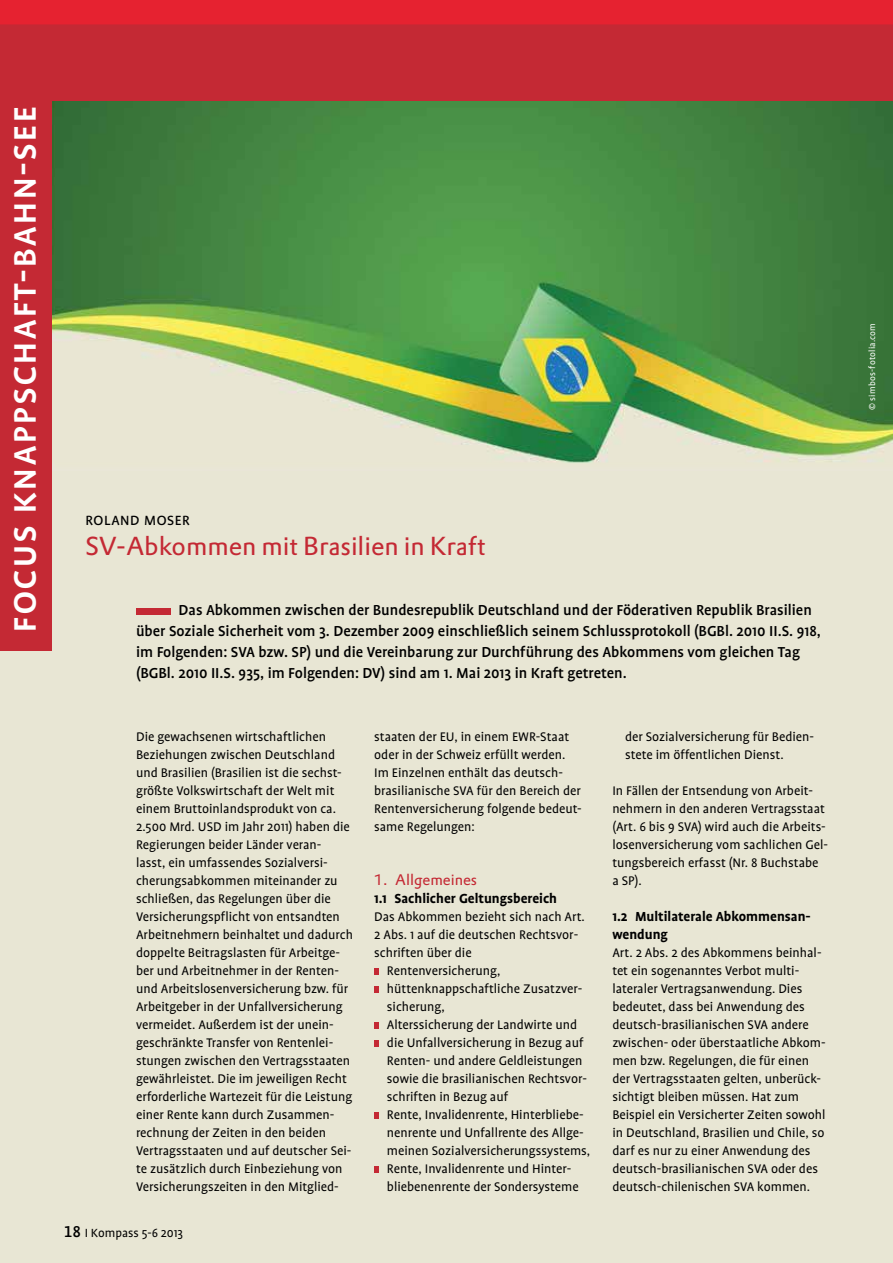
<style>
.page{position:relative;width:893px;height:1263px;background:#e8e6d4}
.page>*{position:absolute;margin:0;border:0;box-sizing:border-box;transform-origin:0 0}
.t1{font:500 42px "Profile SC";letter-spacing:.025em;color:#fff}
.t2{font:25.5px "DTL Prokyon T";letter-spacing:-.005em;color:#c42934}
.t3{font:18px "Profile SC";color:#000}
.t4{font:500 16.5px/21px "Profile";color:#000}
.t5{font:700 15px/18px "Profile";color:#000}
.t6{font:15px "DTL Prokyon T";letter-spacing:-.005em;color:#c42934}
.t7{font:14.25px/18px "Profile";color:#000}
.t8{font:13.5px "Profile";color:#000}
.t9{font:9.75px "Profile";letter-spacing:.025em;color:#fff}
.s1{font-family:"Profile NO";font-weight:500;font-size:18px}
</style>
<div class="page">
<div style="left:0;top:0;width:893px;height:102px;background:#c42934"></div>
<div style="left:0;top:0;width:893px;height:24px;background:#e62230"></div>
<div style="left:136px;top:609px;width:34px;height:6px;background:#c42934"></div>
<svg style="left:374px;top:968px;width:4px;height:7px"></svg>
<svg style="left:374px;top:986px;width:4px;height:7px"></svg>
<svg style="left:374px;top:1022px;width:4px;height:7px"></svg>
<svg style="left:374px;top:1040px;width:4px;height:7px"></svg>
<svg style="left:374px;top:1112px;width:4px;height:7px"></svg>
<svg style="left:374px;top:1166px;width:4px;height:7px"></svg>
<img style="left:51px;top:102px;width:842px;height:369px">
<div style="left:0;top:89px;width:51px;height:562px;background:#c42934"></div>
<h1 class="t1" style="left:1px;top:633px;width:528px;rotate:-90deg">focus knappschaft-bahn-see</h1>
<p class="t3" style="left:85px;top:510px;width:107px">roland moser</p>
<h2 class="t2" style="left:85px;top:529px;width:402px">SV-Abkommen mit Brasilien in Kraft</h2>
<p class="t4" style="left:136px;top:599px;width:686px;text-indent:43px">Das Abkommen zwischen der Bundesrepublik Deutschland und der Föderativen Republik Brasilien über Soziale Sicherheit vom 3. Dezember 2009 einschließlich seinem Schlussprotokoll (BGBl. 2010 II.S. 918, im Folgenden: SVA bzw. SP) und die Vereinbarung zur Durchführung des Abkommens vom gleichen Tag (BGBl. 2010 II.S. 935, im Folgenden: DV) sind am 1. Mai 2013 in Kraft getreten.</p>
<p class="t7" style="left:136px;top:728px;width:218px">Die gewachsenen wirtschaftlichen Beziehungen zwischen Deutschland und Brasilien (Brasilien ist die sechst&shy;größte Volkswirtschaft der Welt mit einem Bruttoinlandsprodukt von ca.<br>2.500 Mrd. USD im Jahr 2011) haben die Regierungen beider Länder veran&shy;lasst, ein umfassendes Sozialversi&shy;cherungsabkommen miteinander zu schließen, das Regelungen über die Versicherungspflicht von entsandten Arbeitnehmern beinhaltet und dadurch doppelte Beitragslasten für Arbeitge&shy;ber und Arbeitnehmer in der Renten&shy;und Arbeitslosenversicherung bzw. für Arbeitgeber in der Unfallversicherung vermeidet. Außerdem ist der unein&shy;geschränkte Transfer von Rentenlei&shy;stungen zwischen den Vertragsstaaten gewährleistet. Die im jeweiligen Recht erforderliche Wartezeit für die Leistung einer Rente kann durch Zusammen&shy;rechnung der Zeiten in den beiden Vertragsstaaten und auf deutscher Sei&shy;te zusätzlich durch Einbeziehung von Versicherungszeiten in den Mitglied-</p>
<p class="t8" style="left:64px;top:1225px;width:121px"><span class="s1">18</span> I Kompass 5-6 2013</p>
<p class="t7" style="left:374px;top:728px;width:209px">staaten der EU, in einem EWR-Staat oder in der Schweiz erfüllt werden.<br>Im Einzelnen enthält das deutsch&shy;brasilianische SVA für den Bereich der Rentenversicherung folgende bedeut&shy;same Regelungen:</p>
<p class="t6" style="left:374px;top:870px;width:104px">1. Allgemeines</p>
<p class="t5" style="left:374px;top:889px;width:184px">1.1 Sachlicher Geltungsbereich</p>
<p class="t7" style="left:374px;top:908px;width:212px">Das Abkommen bezieht sich nach Art.</p>
<p class="t7" style="left:374px;top:926px;width:206px">2 Abs. 1 auf die deutschen Rechtsvor-</p>
<p class="t7" style="left:374px;top:944px;width:99px">schriften über die</p>
<p class="t7" style="left:387px;top:962px;width:115px">Rentenversicherung,</p>
<p class="t7" style="left:387px;top:980px;width:197px">hüttenknappschaftliche Zusatzver-</p>
<p class="t7" style="left:387px;top:998px;width:59px">sicherung,</p>
<p class="t7" style="left:387px;top:1016px;width:192px">Alterssicherung der Landwirte und</p>
<p class="t7" style="left:387px;top:1034px;width:198px">die Unfallversicherung in Bezug auf</p>
<p class="t7" style="left:387px;top:1052px;width:197px">Renten- und andere Geldleistungen</p>
<p class="t7" style="left:387px;top:1070px;width:202px">sowie die brasilianischen Rechtsvor-</p>
<p class="t7" style="left:387px;top:1088px;width:123px">schriften in Bezug auf</p>
<p class="t7" style="left:387px;top:1106px;width:198px">Rente, Invalidenrente, Hinterbliebe-</p>
<p class="t7" style="left:387px;top:1124px;width:198px">nenrente und Unfallrente des Allge-</p>
<p class="t7" style="left:387px;top:1142px;width:205px">meinen Sozialversicherungssystems,</p>
<p class="t7" style="left:387px;top:1160px;width:186px">Rente, Invalidenrente und Hinter-</p>
<p class="t7" style="left:387px;top:1178px;width:193px">bliebenenrente der Sondersysteme</p>
<p class="t7" style="left:625px;top:728px;width:191px">der Sozialversicherung für Bedien&shy;stete im öffentlichen Dienst.</p>
<p class="t7" style="left:612px;top:782px;width:217px">In Fällen der Entsendung von Arbeit&shy;nehmern in den anderen Vertragsstaat (Art. 6 bis 9 SVA) wird auch die Arbeits&shy;losenversicherung vom sachlichen Gel&shy;tungsbereich erfasst (Nr. 8 Buchstabe a SP).</p>
<p class="t5" style="left:612px;top:907px;width:200px">1.2 Multilaterale Abkommensan&shy;wendung</p>
<p class="t7" style="left:612px;top:944px;width:215px">Art. 2 Abs. 2 des Abkommens beinhal&shy;tet ein sogenanntes Verbot multi&shy;lateraler Vertragsanwendung. Dies bedeutet, dass bei Anwendung des deutsch-brasilianischen SVA andere zwischen- oder überstaatliche Abkom&shy;men bzw. Regelungen, die für einen der Vertragsstaaten gelten, unberück&shy;sichtigt bleiben müssen. Hat zum Beispiel ein Versicherter Zeiten sowohl in Deutschland, Brasilien und Chile, so darf es nur zu einer Anwendung des deutsch-brasilianischen SVA oder des deutsch-chilenischen SVA kommen.</p>
<p class="t9" style="left:867px;top:410px;width:89px;rotate:-90deg">© simbos-fotolia.com</p>
</div>
